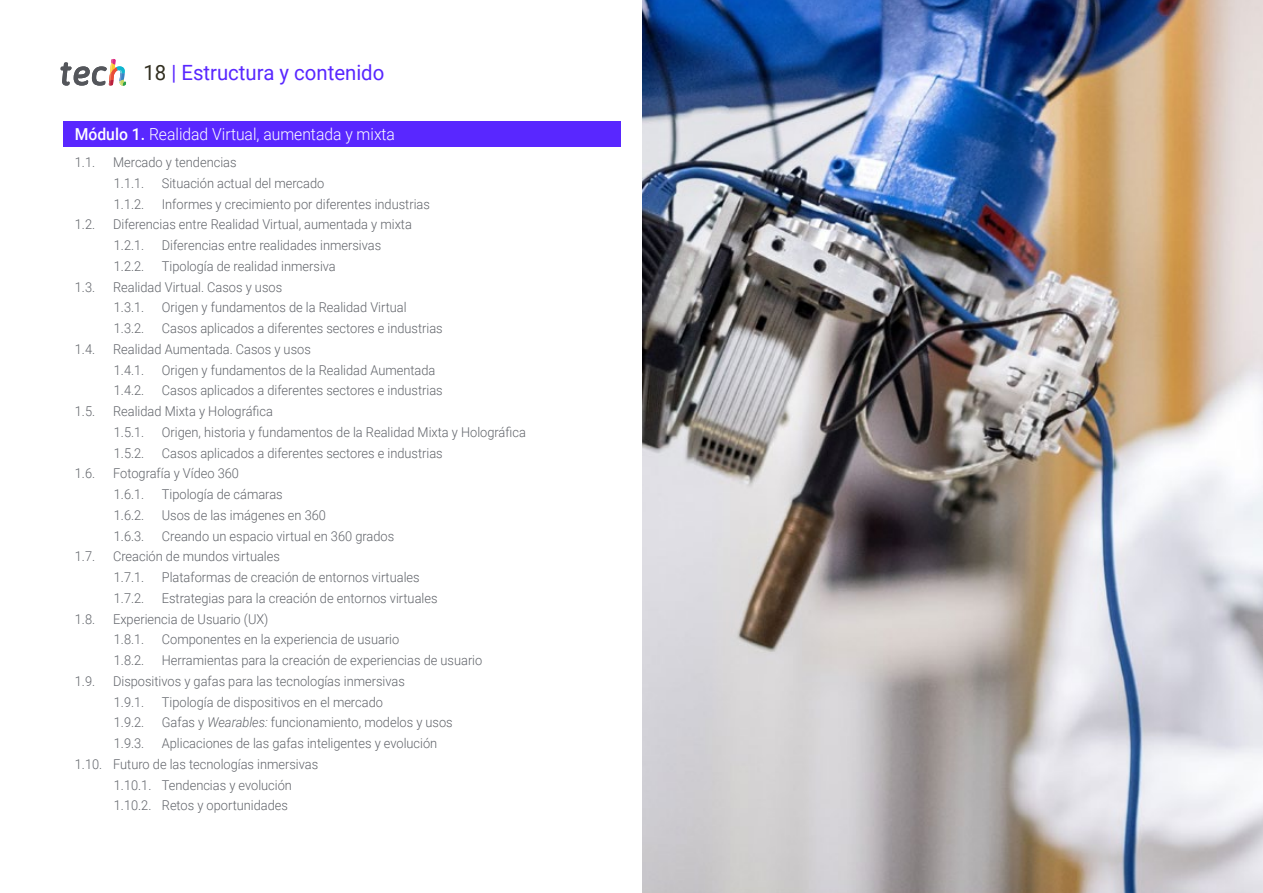
<style>
.page{position:relative;width:1263px;height:893px;background:#fff}
.page>*{position:absolute;margin:0;border:0;box-sizing:border-box;transform-origin:0 0}
.t1{font:21px "Roboto";color:#5927ff}
.t2{font:300 16.5px "Roboto";color:#fff;scale:.95 1}
.t3{font:300 13.5px/20.7px "Roboto";color:#61646a;scale:.95 1}
.s1{color:#312e20}
.s2{font-weight:500}
.s3{font-style:italic}
</style>
<div class="page">
<img style="left:642px;top:0;width:621px;height:893px">
<div style="left:64px;top:121px;width:557px;height:25px;background:#5927ff"></div>
<svg style="left:61px;top:59px;width:65px;height:27px"></svg>
<h1 class="t1" style="left:144px;top:57px;width:242px"><span class="s1">18</span> | Estructura y contenido</h1>
<p class="t2" style="left:75px;top:123px;width:339px"><span class="s2">Módulo 1.</span> Realidad Virtual, aumentada y mixta</p>
<p class="t3" style="left:75px;top:151px;width:23px">1.1.</p>
<p class="t3" style="left:113px;top:151px;width:131px">Mercado y tendencias<br>1.1.1.</p>
<p class="t3" style="left:162px;top:172px;width:173px">Situación actual del mercado</p>
<p class="t3" style="left:114px;top:193px;width:34px">1.1.2.</p>
<p class="t3" style="left:162px;top:193px;width:284px">Informes y crecimiento por diferentes industrias</p>
<p class="t3" style="left:75px;top:214px;width:23px">1.2.</p>
<p class="t3" style="left:113px;top:214px;width:316px">Diferencias entre Realidad Virtual, aumentada y mixta<br>1.2.1.</p>
<p class="t3" style="left:162px;top:234px;width:232px">Diferencias entre realidades inmersivas</p>
<p class="t3" style="left:114px;top:255px;width:34px">1.2.2.</p>
<p class="t3" style="left:162px;top:255px;width:185px">Tipología de realidad inmersiva</p>
<p class="t3" style="left:75px;top:276px;width:23px">1.3.</p>
<p class="t3" style="left:113px;top:276px;width:179px">Realidad Virtual. Casos y usos<br>1.3.1.</p>
<p class="t3" style="left:162px;top:297px;width:259px">Origen y fundamentos de la Realidad Virtual</p>
<p class="t3" style="left:114px;top:317px;width:34px">1.3.2.</p>
<p class="t3" style="left:162px;top:317px;width:297px">Casos aplicados a diferentes sectores e industrias</p>
<p class="t3" style="left:75px;top:338px;width:23px">1.4.</p>
<p class="t3" style="left:113px;top:338px;width:210px">Realidad Aumentada. Casos y usos<br>1.4.1.</p>
<p class="t3" style="left:162px;top:359px;width:289px">Origen y fundamentos de la Realidad Aumentada</p>
<p class="t3" style="left:114px;top:380px;width:34px">1.4.2.</p>
<p class="t3" style="left:162px;top:380px;width:297px">Casos aplicados a diferentes sectores e industrias</p>
<p class="t3" style="left:75px;top:400px;width:23px">1.5.</p>
<p class="t3" style="left:113px;top:400px;width:170px">Realidad Mixta y Holográfica<br>1.5.1.</p>
<p class="t3" style="left:162px;top:421px;width:385px">Origen, historia y fundamentos de la Realidad Mixta y Holográfica</p>
<p class="t3" style="left:114px;top:442px;width:34px">1.5.2.</p>
<p class="t3" style="left:162px;top:442px;width:297px">Casos aplicados a diferentes sectores e industrias</p>
<p class="t3" style="left:75px;top:463px;width:23px">1.6.</p>
<p class="t3" style="left:113px;top:463px;width:134px">Fotografía y Vídeo 360<br>1.6.1.</p>
<p class="t3" style="left:162px;top:483px;width:129px">Tipología de cámaras</p>
<p class="t3" style="left:114px;top:504px;width:34px">1.6.2.</p>
<p class="t3" style="left:162px;top:504px;width:174px">Usos de las imágenes en 360</p>
<p class="t3" style="left:114px;top:525px;width:34px">1.6.3.</p>
<p class="t3" style="left:162px;top:525px;width:246px">Creando un espacio virtual en 360 grados</p>
<p class="t3" style="left:75px;top:546px;width:23px">1.7.</p>
<p class="t3" style="left:113px;top:546px;width:177px">Creación de mundos virtuales<br>1.7.1.</p>
<p class="t3" style="left:162px;top:566px;width:273px">Plataformas de creación de entornos virtuales</p>
<p class="t3" style="left:114px;top:587px;width:34px">1.7.2.</p>
<p class="t3" style="left:162px;top:587px;width:292px">Estrategias para la creación de entornos virtuales</p>
<p class="t3" style="left:75px;top:608px;width:23px">1.8.</p>
<p class="t3" style="left:113px;top:608px;width:165px">Experiencia de Usuario (UX)<br>1.8.1.</p>
<p class="t3" style="left:162px;top:629px;width:251px">Componentes en la experiencia de usuario</p>
<p class="t3" style="left:114px;top:649px;width:34px">1.8.2.</p>
<p class="t3" style="left:162px;top:649px;width:339px">Herramientas para la creación de experiencias de usuario</p>
<p class="t3" style="left:75px;top:670px;width:23px">1.9.</p>
<p class="t3" style="left:113px;top:670px;width:309px">Dispositivos y gafas para las tecnologías inmersivas<br>1.9.1.</p>
<p class="t3" style="left:162px;top:691px;width:234px">Tipología de dispositivos en el mercado</p>
<p class="t3" style="left:114px;top:712px;width:34px">1.9.2.</p>
<p class="t3" style="left:162px;top:712px;width:308px">Gafas y <span class="s3">Wearables:</span> funcionamiento, modelos y usos</p>
<p class="t3" style="left:114px;top:732px;width:34px">1.9.3.</p>
<p class="t3" style="left:162px;top:732px;width:291px">Aplicaciones de las gafas inteligentes y evolución</p>
<p class="t3" style="left:75px;top:753px;width:258px">1.10. Futuro de las tecnologías inmersivas</p>
<p class="t3" style="left:114px;top:774px;width:189px">1.10.1. Tendencias y evolución</p>
<p class="t3" style="left:114px;top:795px;width:185px">1.10.2. Retos y oportunidades</p>
</div>
